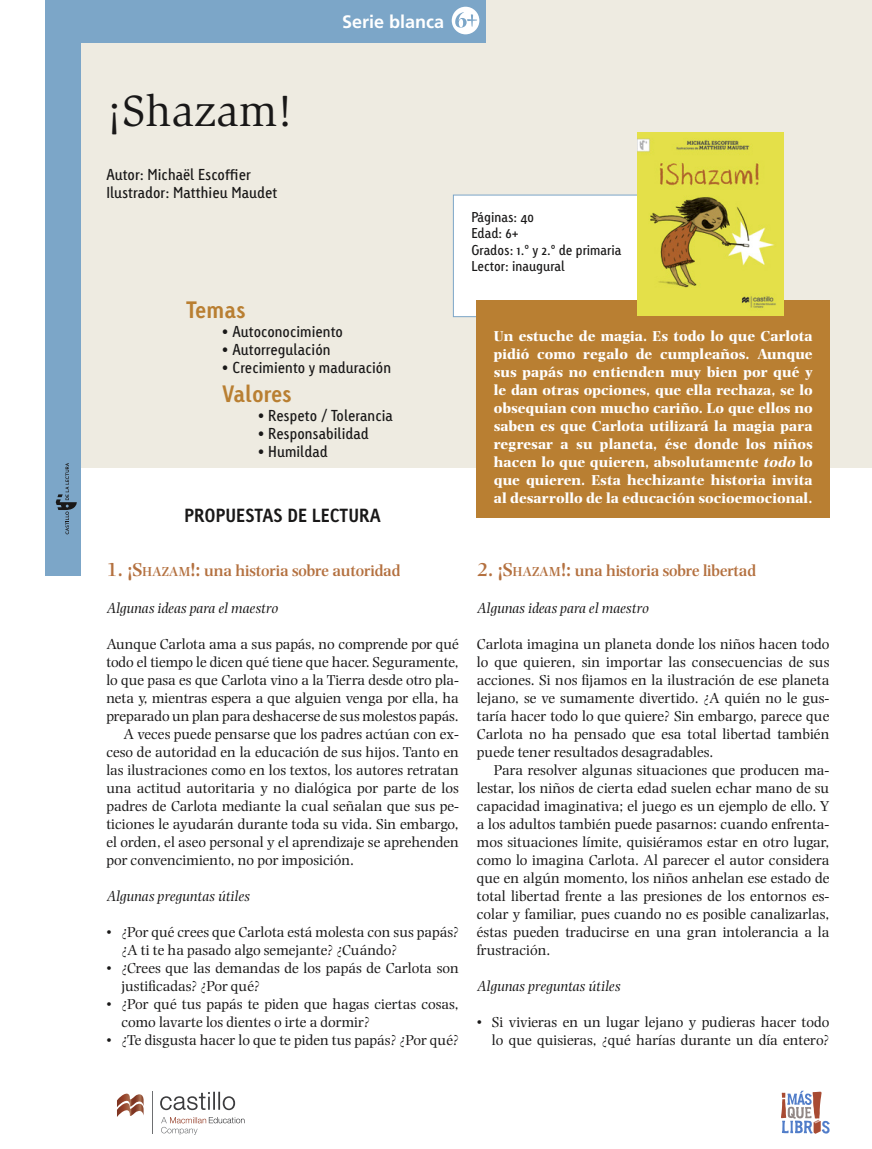
<style>
.page{position:relative;width:872px;height:1149px;background:#fff}
.page>*{position:absolute;margin:0;border:0;box-sizing:border-box;transform-origin:0 0}
.t1{font:45px "Slimbach Std";color:#191818}
.t2{font:700 22.5px "Linotype Tetria";color:#b97f32}
.t3{font:700 18px "Linotype Tetria";color:#191818}
.t4{font:700 18px "Frutiger CE";color:#fff}
.t5{font:600 16.5px "Photina";color:#b47140}
.t6{font:15px/18px "Photina";color:#191818}
.t7{font:700 15px/18px "Photina";color:#fff;text-align:justify}
.t8{font:15px/18px "Linotype Tetria";color:#191818}
.t9{font:italic 15px "Photina";color:#191818}
.t10{font:13.5px/16.5px "Linotype Tetria";color:#191818}
.s1{font-style:italic}
.s2{font-size:19.5px}
.s3{font-size:13.65px}
</style>
<div class="page">
<div style="left:60px;top:0;width:812px;height:468px;background:#eeebe1"></div>
<div style="left:453px;top:195px;width:215px;height:122px;background:#fff;border:1px solid #7ca6c8"></div>
<div style="left:476px;top:300px;width:353px;height:217px;background:#b97f32"></div>
<div style="left:46px;top:0;width:35px;height:575px;background:#7ca6c8"></div>
<div style="left:81px;top:0;width:404px;height:42px;background:#7ca6c8"></div>
<svg style="left:56px;top:463px;width:21px;height:71px"></svg>
<svg style="left:117px;top:1093px;width:27px;height:24px"></svg>
<hr style="left:152px;top:1090px;width:1px;height:42px;background:#6e6f71">
<svg style="left:160px;top:1091px;width:75px;height:18px"></svg>
<svg style="left:161px;top:1117px;width:83px;height:17px"></svg>
<svg style="left:781px;top:1090px;width:48px;height:43px"></svg>
<div style="left:452px;top:7px;width:27px;height:27px;background:#fff;border-radius:50%"></div>
<svg style="left:455px;top:12px;width:22px;height:16px"></svg>
<img style="left:637px;top:133px;width:146px;height:183px">
<p class="t4" style="left:342px;top:11px;width:104px">Serie blanca</p>
<h1 class="t1" style="left:106px;top:85px;width:188px">¡Shazam!</h1>
<p class="t8" style="left:106px;top:166px;width:173px">Autor: Michaël Escoffier<br>Ilustrador: Matthieu Maudet</p>
<h2 class="t2" style="left:186px;top:295px;width:61px">Temas</h2>
<p class="t8" style="left:222px;top:322px;width:123px">• Autoconocimiento</p>
<p class="t8" style="left:222px;top:340px;width:110px">• Autorregulación</p>
<p class="t8" style="left:222px;top:358px;width:171px">• Crecimiento y maduración</p>
<p class="t8" style="left:258px;top:406px;width:137px">• Respeto / Tolerancia</p>
<p class="t8" style="left:258px;top:424px;width:113px">• Responsabilidad</p>
<p class="t8" style="left:258px;top:442px;width:72px">• Humildad</p>
<h2 class="t2" style="left:222px;top:379px;width:71px">Valores</h2>
<p class="t3" style="left:184px;top:504px;width:198px">PROPUESTAS DE LECTURA</p>
<p class="t10" style="left:471px;top:208px;width:152px">Páginas: 40<br>Edad: 6+<br>Grados: 1.° y 2.° de primaria<br>Lector: inaugural</p>
<p class="t7" style="left:494px;top:327px;width:320px">Un estuche de magia. Es todo lo que Carlota pidió como regalo de cumpleaños. Aunque sus papás no entienden muy bien por qué y le dan otras opciones, que ella rechaza, se lo obsequian con mucho cariño. Lo que ellos no saben es que Carlota utilizará la magia para regresar a su planeta, ése donde los niños hacen lo que quieren, absolutamente <span class="s1">todo</span> lo que quieren. Esta hechizante historia invita al desarrollo de la educación socioemocional.</p>
<p class="t5" style="left:106px;top:561px;width:295px"><span class="s2">1. ¡S</span><span class="s3">HAZAM</span><span class="s2">!:</span> una historia sobre autoridad</p>
<p class="t9" style="left:106px;top:599px;width:173px">Algunas ideas para el maestro</p>
<p class="t6" style="left:106px;top:634px;width:354px">Aunque Carlota ama a sus papás, no comprende por qué</p>
<p class="t6" style="left:106px;top:652px;width:354px">todo el tiempo le dicen qué tiene que hacer. Seguramente,</p>
<p class="t6" style="left:106px;top:670px;width:354px">lo que pasa es que Carlota vino a la Tierra desde otro pla-</p>
<p class="t6" style="left:106px;top:688px;width:354px">neta y, mientras espera a que alguien venga por ella, ha</p>
<p class="t6" style="left:106px;top:706px;width:354px">preparado un plan para deshacerse de sus molestos papás.</p>
<p class="t6" style="left:123px;top:724px;width:337px">A veces puede pensarse que los padres actúan con ex-</p>
<p class="t6" style="left:106px;top:742px;width:354px">ceso de autoridad en la educación de sus hijos. Tanto en</p>
<p class="t6" style="left:106px;top:760px;width:354px">las ilustraciones como en los textos, los autores retratan</p>
<p class="t6" style="left:106px;top:778px;width:354px">una actitud autoritaria y no dialógica por parte de los</p>
<p class="t6" style="left:106px;top:796px;width:354px">padres de Carlota mediante la cual señalan que sus pe-</p>
<p class="t6" style="left:106px;top:814px;width:354px">ticiones le ayudarán durante toda su vida. Sin embargo,</p>
<p class="t6" style="left:106px;top:832px;width:354px">el orden, el aseo personal y el aprendizaje se aprehenden</p>
<p class="t6" style="left:106px;top:850px;width:249px">por convencimiento, no por imposición.</p>
<p class="t9" style="left:106px;top:887px;width:145px">Algunas preguntas útiles</p>
<p class="t6" style="left:121px;top:922px;width:339px;text-indent:-15px">• ¿Por qué crees que Carlota está molesta con sus papás? ¿A ti te ha pasado algo semejante? ¿Cuándo?</p>
<p class="t6" style="left:121px;top:958px;width:339px;text-indent:-15px">• ¿Crees que las demandas de los papás de Carlota son justificadas? ¿Por qué?</p>
<p class="t6" style="left:121px;top:994px;width:339px;text-indent:-15px">• ¿Por qué tus papás te piden que hagas ciertas cosas, como lavarte los dientes o irte a dormir?</p>
<p class="t6" style="left:106px;top:1030px;width:354px">• ¿Te disgusta hacer lo que te piden tus papás? ¿Por qué?</p>
<p class="t5" style="left:477px;top:561px;width:280px"><span class="s2">2. ¡S</span><span class="s3">HAZAM</span><span class="s2">!:</span> una historia sobre libertad</p>
<p class="t9" style="left:477px;top:599px;width:173px">Algunas ideas para el maestro</p>
<p class="t6" style="left:477px;top:634px;width:354px;text-align:justify">Carlota imagina un planeta donde los niños hacen todo lo que quieren, sin importar las consecuencias de sus acciones. Si nos fijamos en la ilustración de ese planeta lejano, se ve sumamente divertido. ¿A quién no le gus&shy;taría hacer todo lo que quiere? Sin embargo, parece que Carlota no ha pensado que esa total libertad también puede tener resultados desagradables.</p>
<p class="t6" style="left:477px;top:760px;width:354px;text-align:justify;text-indent:17px">Para resolver algunas situaciones que producen ma&shy;lestar, los niños de cierta edad suelen echar mano de su capacidad imaginativa; el juego es un ejemplo de ello. Y a los adultos también puede pasarnos: cuando enfrenta&shy;mos situaciones límite, quisiéramos estar en otro lugar, como lo imagina Carlota. Al parecer el autor considera que en algún momento, los niños anhelan ese estado de total libertad frente a las presiones de los entornos es&shy;colar y familiar, pues cuando no es posible canalizarlas, éstas pueden traducirse en una gran intolerancia a la frustración.</p>
<p class="t9" style="left:477px;top:977px;width:145px">Algunas preguntas útiles</p>
<p class="t6" style="left:477px;top:1012px;width:354px;text-align:right">• Si vivieras en un lugar lejano y pudieras hacer todo lo que quisieras, ¿qué harías durante un día entero?</p>
</div>
